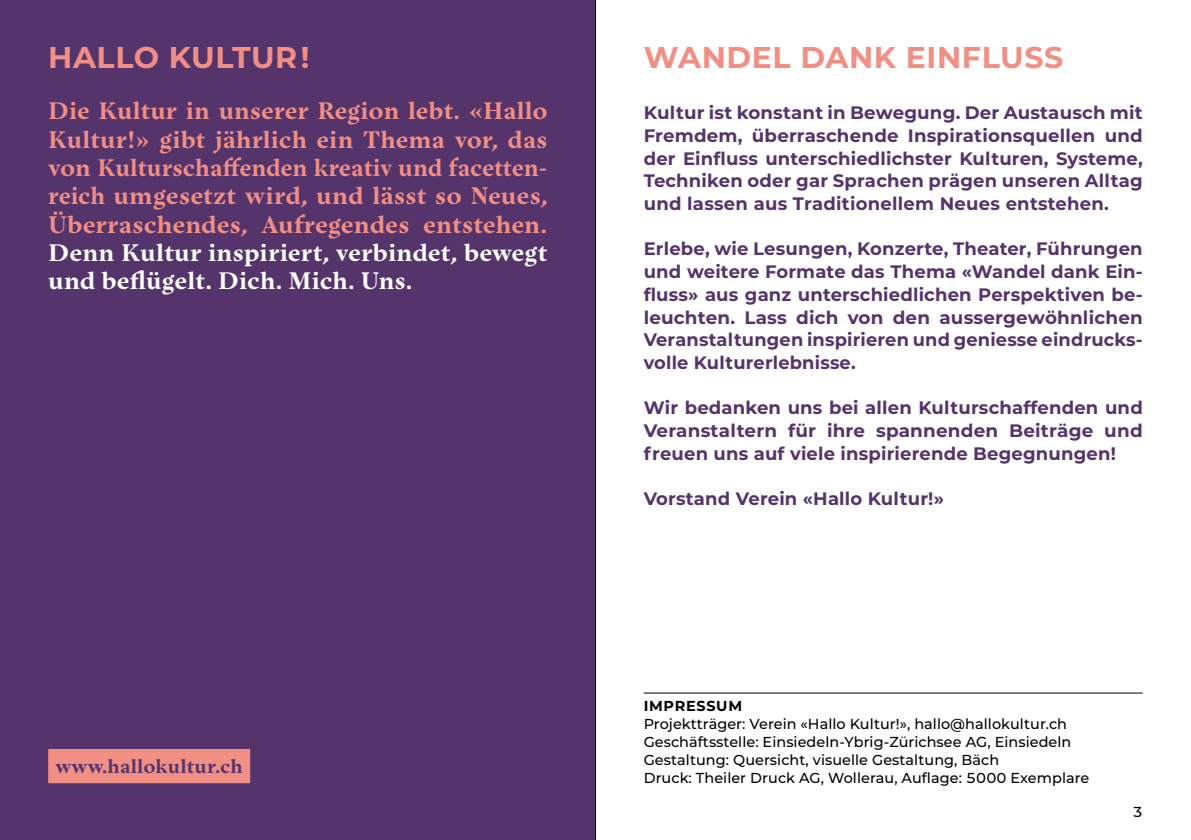
<style>
.page{position:relative;width:1191px;height:840px;background:#fff}
.page>*{position:absolute;margin:0;border:0;box-sizing:border-box;transform-origin:0 0}
.t1{font:700 30px "Montserrat";letter-spacing:.02em;color:#f28f84}
.t2{font:700 25px/28.4px "Lexik";letter-spacing:.01em;color:#f28f84;text-align:justify}
.t3{font:700 25px/28.4px "Lexik";letter-spacing:.01em;color:#fff}
.t4{font:700 20px "Lexik";letter-spacing:.01em;color:#55336b}
.t5{font:700 18px/22.6px "Montserrat";letter-spacing:.01em;color:#55336b;text-align:justify}
.t6{font:500 14.4px/18.2px "Montserrat";letter-spacing:.005em;color:#000}
.t7{font:700 14.4px "Montserrat";letter-spacing:.05em;color:#000}
</style>
<div class="page">
<div style="left:0;top:0;width:595px;height:839px;background:#55336b"></div>
<div style="left:49px;top:749px;width:201px;height:33px;background:#f28f84"></div>
<hr style="left:643px;top:692px;width:499px;height:1px;background:#000">
<hr style="left:595px;top:0;width:1px;height:839px;background:#000">
<h1 class="t1" style="left:48px;top:36px;width:263px">HALLO KULTUR!</h1>
<h1 class="t1" style="left:643px;top:36px;width:421px">WANDEL DANK EINFLUSS</h1>
<h2 class="t2" style="left:48px;top:97px;width:500px">Die Kultur in unserer Region lebt. «Hallo Kultur!» gibt jährlich ein Thema vor, das von Kulturschaffenden kreativ und facetten&shy;reich umgesetzt wird, und lässt so Neues, Überraschendes, Aufregendes entstehen.</h2>
<h2 class="t3" style="left:48px;top:239px;width:500px">Denn Kultur inspiriert, verbindet, bewegt und beflügelt. Dich. Mich. Uns.</h2>
<p class="t4" style="left:55px;top:754px;width:189px">www.hallokultur.ch</p>
<p class="t5" style="left:643px;top:100px;width:500px">Kultur ist konstant in Bewegung. Der Austausch mit Fremdem, überraschende Inspirationsquellen und der Einfluss unterschiedlichster Kulturen, Systeme, Techniken oder gar Sprachen prägen unseren Alltag und lassen aus Traditionellem Neues entstehen.</p>
<p class="t5" style="left:643px;top:237px;width:500px">Erlebe, wie Lesungen, Konzerte, Theater, Führungen und weitere Formate das Thema «Wandel dank Ein&shy;fluss» aus ganz unterschiedlichen Perspektiven be&shy;leuchten. Lass dich von den aussergewöhnlichen Veranstaltungen inspirieren und geniesse eindrucks&shy;volle Kulturerlebnisse.</p>
<p class="t5" style="left:643px;top:395px;width:500px">Wir bedanken uns bei allen Kulturschaffenden und Veranstaltern für ihre spannenden Beiträge und freuen uns auf viele inspirierende Begegnungen!</p>
<p class="t5" style="left:643px;top:486px;width:302px">Vorstand Verein «Hallo Kultur!»</p>
<p class="t7" style="left:643px;top:694px;width:100px">IMPRESSUM</p>
<p class="t6" style="left:643px;top:713px;width:447px">Projektträger: Verein «Hallo Kultur!», hallo@hallokultur.ch Geschäftsstelle: Einsiedeln-Ybrig-Zürichsee AG, Einsiedeln Gestaltung: Quersicht, visuelle Gestaltung, Bäch<br>Druck: Theiler Druck AG, Wollerau, Auflage: 5000 Exemplare</p>
<p class="t6" style="left:1132px;top:802px;width:12px">3</p>
</div>
